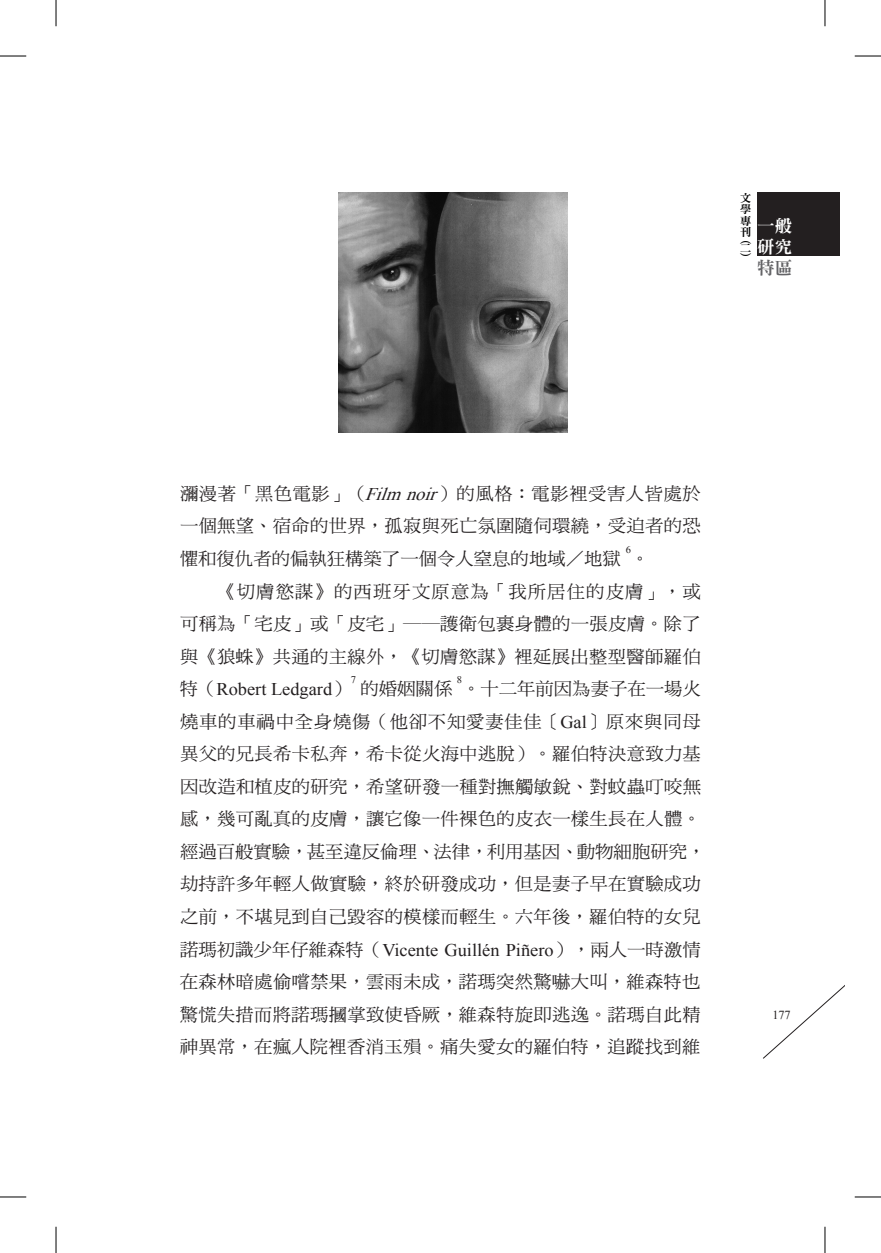
<style>
.page{position:relative;width:881px;height:1253px;background:#fff}
.page>*{position:absolute;margin:0;border:0;box-sizing:border-box;transform-origin:0 0}
.t1{font:17.85px/32.6px "DF Ming Std W5";letter-spacing:.015em;color:#231f20;text-align:justify}
.t2{font:17.85px "Times New Roman";color:#231f20}
.t3{font:17.85px "DF Ming Std W5";letter-spacing:.06em;color:#231f20}
.t4{font:17.5px/21px "DF Ming Std W9";color:#fff}
.t5{font:17.5px "DF Ming Std W9";color:#636366}
.t6{font:12.25px "Times New Roman";color:#231f20}
.t7{font:11.2px/11.2px "DF Ming Std W9";color:#000;text-align:justify}
.t8{font:10.15px "Times New Roman";color:#231f20}
.s1{font-family:"Times New Roman";font-style:italic}
.s2{font-family:"DF Hei Std W3"}
.s3{font-family:"DF Ming Std W5"}
.s4{font-family:"Times New Roman"}
</style>
<div class="page">
<div style="left:757px;top:192px;width:83px;height:64px;background:#231f20"></div>
<svg style="left:763px;top:985px;width:82px;height:74px"></svg>
<img style="left:339px;top:192px;width:228px;height:240px">
<svg style="left:0;top:56px;width:26px;height:1px"></svg>
<svg style="left:855px;top:56px;width:26px;height:1px"></svg>
<svg style="left:0;top:1197px;width:26px;height:1px"></svg>
<svg style="left:855px;top:1197px;width:26px;height:1px"></svg>
<svg style="left:56px;top:0;width:1px;height:26px"></svg>
<svg style="left:56px;top:1227px;width:1px;height:26px"></svg>
<svg style="left:825px;top:0;width:1px;height:26px"></svg>
<svg style="left:825px;top:1227px;width:1px;height:26px"></svg>
<p class="t7" style="left:740px;top:192px;width:12px">文學專刊</p>
<p class="t7" style="left:740px;top:235px;width:13px">（</p>
<p class="t7" style="left:740px;top:243px;width:12px">二</p>
<p class="t7" style="left:740px;top:250px;width:13px">）</p>
<p class="t4" style="left:757px;top:215px;width:36px">一般研究</p>
<p class="t5" style="left:757px;top:258px;width:36px">特區</p>
<p class="t1" style="left:180px;top:477px;width:523px">瀰漫著「黑色電影」（<span class="s1">Filmnoir</span>）的風格：電影裡受害人皆處於一個無望、宿命的世界，孤寂與死亡氛圍隨伺環繞，受迫者的恐懼和復仇者的偏執狂構築了一個令人窒息的地域<span class="s2">／</span>地獄</p>
<p class="t8" style="left:626px;top:543px;width:7px">6</p>
<p class="t1" style="left:631px;top:542px;width:20px">。</p>
<p class="t3" style="left:217px;top:581px;width:485px">《切膚慾謀》的西班牙文原意為「我所居住的皮膚」，或</p>
<p class="t1" style="left:180px;top:607px;width:522px">可稱為「宅皮」或「皮宅」――護衛包裹身體的一張皮膚。除了</p>
<p class="t1" style="left:180px;top:640px;width:522px">與《狼蛛》共通的主線外，《切膚慾謀》裡延展出整型醫師羅伯</p>
<p class="t2" style="left:180px;top:679px;width:172px"><span class="s3">特（</span>Robert Ledgard<span class="s3">）</span></p>
<p class="t8" style="left:457px;top:673px;width:7px">8</p>
<p class="t1" style="left:180px;top:672px;width:527px;text-align:left;text-indent:282px">。十二年前因為妻子在一場火燒車的車禍中全身燒傷（他卻不知愛妻佳佳〔<span class="s4">Gal</span>〕原來與同母異父的兄長希卡私奔，希卡從火海中逃脫）。羅伯特決意致力基因改造和植皮的研究，希望研發一種對撫觸敏銳、對蚊蟲叮咬無感，幾可亂真的皮膚，讓它像一件裸色的皮衣一樣生長在人體。經過百般實驗，甚至違反倫理、法律，利用基因、動物細胞研究，劫持許多年輕人做實驗，終於研發成功，但是妻子早在實驗成功之前，不堪見到自己毀容的模樣而輕生。六年後，羅伯特的女兒</p>
<p class="t2" style="left:180px;top:939px;width:522px"><span class="s3">諾瑪初識少年仔維森特（</span>Vicente Guillén Piñero<span class="s3">），兩人一時激情</span></p>
<p class="t1" style="left:180px;top:965px;width:522px">在森林暗處偷嚐禁果，雲雨未成，諾瑪突然驚嚇大叫，維森特也驚慌失措而將諾瑪摑掌致使昏厥，維森特旋即逃逸。諾瑪自此精神異常，在瘋人院裡香消玉殞。痛失愛女的羅伯特，追蹤找到維</p>
<p class="t8" style="left:351px;top:673px;width:7px">7</p>
<p class="t1" style="left:360px;top:672px;width:93px">的婚姻關係</p>
<p class="t6" style="left:772px;top:1007px;width:20px">177</p>
</div>
